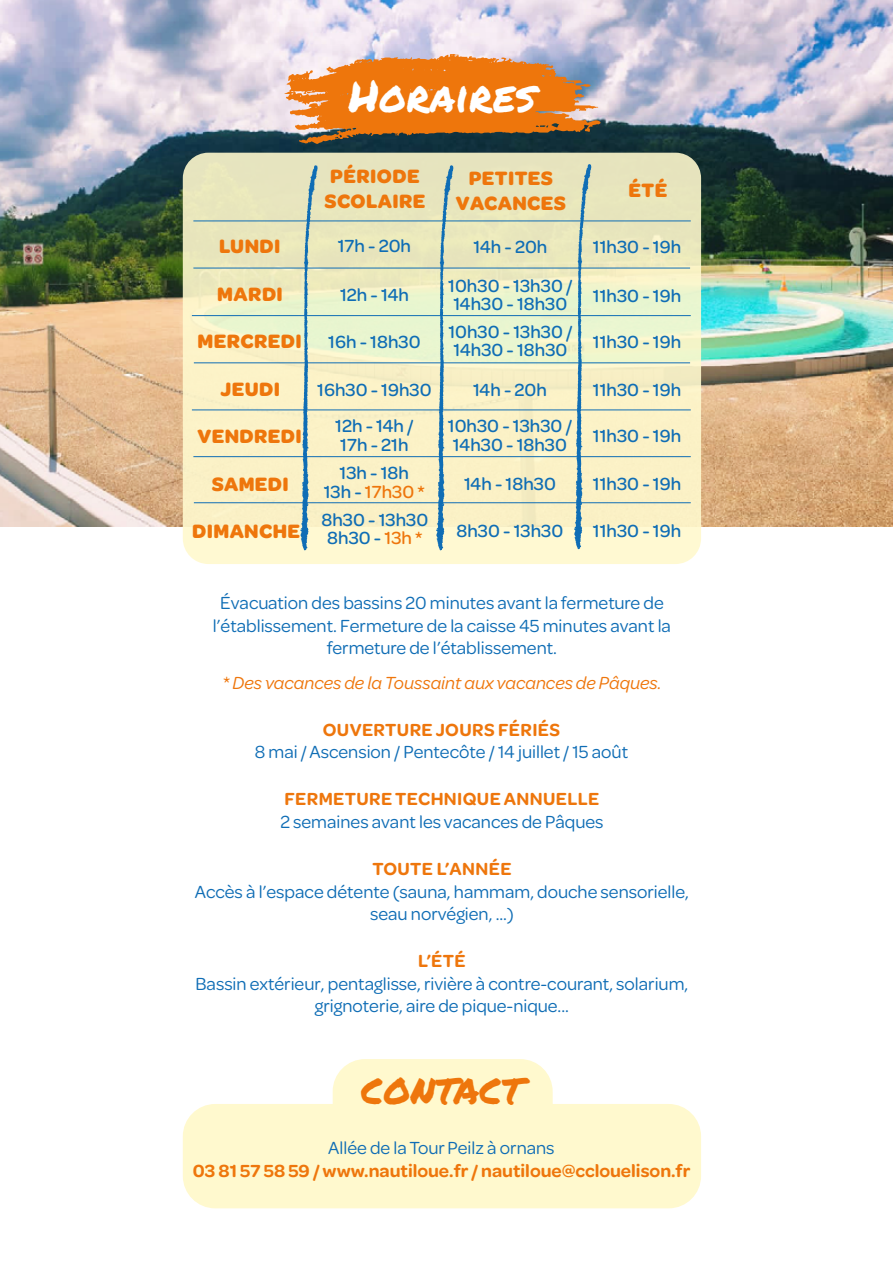
<style>
.page{position:relative;width:893px;height:1263px;background:#fff}
.page>*{position:absolute;margin:0;border:0;box-sizing:border-box;transform-origin:0 0}
.t1{font:43.5px "Permanent Marker Pro";color:#fff}
.t2{font:43.5px "Permanent Marker Pro";color:#ee760c}
.t3{font:700 20.7px/24.8px "Omnes";letter-spacing:.02em;color:#ee760c}
.t4{font:18.75px/22.5px "Omnes";color:#0f6db5;text-align:center}
.t5{font:500 18.75px/18.3px "Omnes";color:#0f6db5}
.t6{font:600 18.75px "Omnes";letter-spacing:.02em;color:#ee760c}
.t7{font:600 18.75px "Omnes";color:#ee760c}
.t8{font:italic 18.75px "Omnes";color:#ee760c}
.s1{color:#ee760c}
</style>
<div class="page">
<img style="left:0;top:0;width:893px;height:527px">
<div style="left:333px;top:1059px;width:220px;height:140px;background:#fff9ce;border-radius:32px"></div>
<div style="left:183px;top:1104px;width:518px;height:104px;background:#fff9ce;border-radius:32px"></div>
<svg style="left:183px;top:153px;width:518px;height:411px;background:#f1eec5"></svg>
<svg style="left:436px;top:165px;width:17px;height:386px;background:#bfd2c2"></svg>
<svg style="left:300px;top:165px;width:18px;height:386px;background:#c2d3c1"></svg>
<svg style="left:574px;top:164px;width:17px;height:386px;background:#c0d2c2"></svg>
<hr style="left:193px;top:220px;width:498px;height:1px;background:#0f6db5">
<hr style="left:194px;top:362px;width:496px;height:1px;background:#0f6db5">
<hr style="left:193px;top:456px;width:498px;height:1px;background:#0f6db5">
<hr style="left:194px;top:502px;width:497px;height:1px;background:#0f6db5">
<hr style="left:192px;top:315px;width:499px;height:1px;background:#0f6db5">
<hr style="left:192px;top:409px;width:499px;height:1px;background:#0f6db5">
<hr style="left:193px;top:268px;width:497px;height:1px;background:#0f6db5">
<svg style="left:284px;top:54px;width:317px;height:90px;background:#cb7e3b"></svg>
<h1 class="t1" style="left:349px;top:64px;width:188px">Horaires</h1>
<p class="t3" style="left:325px;top:163px;width:102px">PÉRIODE<br>SCOLAIRE</p>
<p class="t3" style="left:456px;top:165px;width:112px;text-align:center">PETITES<br>VACANCES</p>
<p class="t3" style="left:629px;top:177px;width:40px">ÉTÉ</p>
<p class="t3" style="left:219px;top:233px;width:63px">LUNDI</p>
<p class="t5" style="left:338px;top:236px;width:75px">17h - 20h</p>
<p class="t5" style="left:473px;top:237px;width:75px">14h - 20h</p>
<p class="t5" style="left:593px;top:236px;width:90px">11h30 - 19h</p>
<p class="t3" style="left:217px;top:281px;width:67px">MARDI</p>
<p class="t5" style="left:340px;top:284px;width:70px">12h - 14h</p>
<p class="t5" style="left:448px;top:275px;width:126px">10h30 - 13h30 /<br>14h30 - 18h30</p>
<p class="t5" style="left:593px;top:285px;width:90px">11h30 - 19h</p>
<p class="t3" style="left:197px;top:327px;width:106px">MERCREDI</p>
<p class="t5" style="left:328px;top:332px;width:94px">16h - 18h30</p>
<p class="t5" style="left:448px;top:321px;width:126px">10h30 - 13h30 /<br>14h30 - 18h30</p>
<p class="t5" style="left:593px;top:332px;width:90px">11h30 - 19h</p>
<p class="t3" style="left:220px;top:376px;width:61px">JEUDI</p>
<p class="t5" style="left:317px;top:379px;width:116px">16h30 - 19h30</p>
<p class="t5" style="left:473px;top:379px;width:75px">14h - 20h</p>
<p class="t5" style="left:593px;top:380px;width:90px">11h30 - 19h</p>
<p class="t3" style="left:197px;top:423px;width:106px">VENDREDI</p>
<p class="t5" style="left:335px;top:416px;width:80px">12h - 14h /<br>17h - 21h</p>
<p class="t5" style="left:448px;top:416px;width:126px">10h30 - 13h30 /<br>14h30 - 18h30</p>
<p class="t5" style="left:593px;top:425px;width:90px">11h30 - 19h</p>
<p class="t3" style="left:212px;top:470px;width:79px">SAMEDI</p>
<p class="t5" style="left:324px;top:463px;width:103px;text-align:center">13h - 18h<br>13h - <span class="s1">17h30 *</span></p>
<p class="t5" style="left:464px;top:473px;width:93px">14h - 18h30</p>
<p class="t5" style="left:593px;top:473px;width:90px">11h30 - 19h</p>
<p class="t3" style="left:192px;top:518px;width:109px">DIMANCHE</p>
<p class="t5" style="left:322px;top:509px;width:108px;text-align:center">8h30 - 13h30<br>8h30 - <span class="s1">13h *</span></p>
<p class="t5" style="left:457px;top:521px;width:108px">8h30 - 13h30</p>
<p class="t5" style="left:593px;top:521px;width:90px">11h30 - 19h</p>
<p class="t4" style="left:213px;top:591px;width:460px">Évacuation des bassins 20 minutes avant la fermeture de l’établissement. Fermeture de la caisse 45 minutes avant la fermeture de l’établissement.</p>
<p class="t8" style="left:222px;top:670px;width:441px">* Des vacances de la Toussaint aux vacances de Pâques.</p>
<p class="t6" style="left:323px;top:716px;width:239px">OUVERTURE JOURS FÉRIÉS</p>
<p class="t4" style="left:255px;top:740px;width:375px">8 mai / Ascension / Pentecôte / 14 juillet / 15 août</p>
<p class="t6" style="left:285px;top:786px;width:316px">FERMETURE TECHNIQUE ANNUELLE</p>
<p class="t4" style="left:280px;top:809px;width:324px">2 semaines avant les vacances de Pâques</p>
<p class="t6" style="left:372px;top:856px;width:141px">TOUTE L’ANNÉE</p>
<p class="t4" style="left:195px;top:879px;width:496px">Accès à l’espace détente (sauna, hammam, douche sensorielle, seau norvégien, ...)</p>
<p class="t6" style="left:418px;top:948px;width:49px">L’ÉTÉ</p>
<p class="t4" style="left:195px;top:971px;width:494px">Bassin extérieur, pentaglisse, rivière à contre-courant, solarium, grignoterie, aire de pique-nique...</p>
<h1 class="t2" style="left:361px;top:1056px;width:163px">contact</h1>
<p class="t4" style="left:328px;top:1135px;width:228px">Allée de la Tour Peilz à ornans</p>
<p class="t7" style="left:193px;top:1157px;width:499px">03 81 57 58 59 / www.nautiloue.fr / nautiloue@cclouelison.fr</p>
</div>
